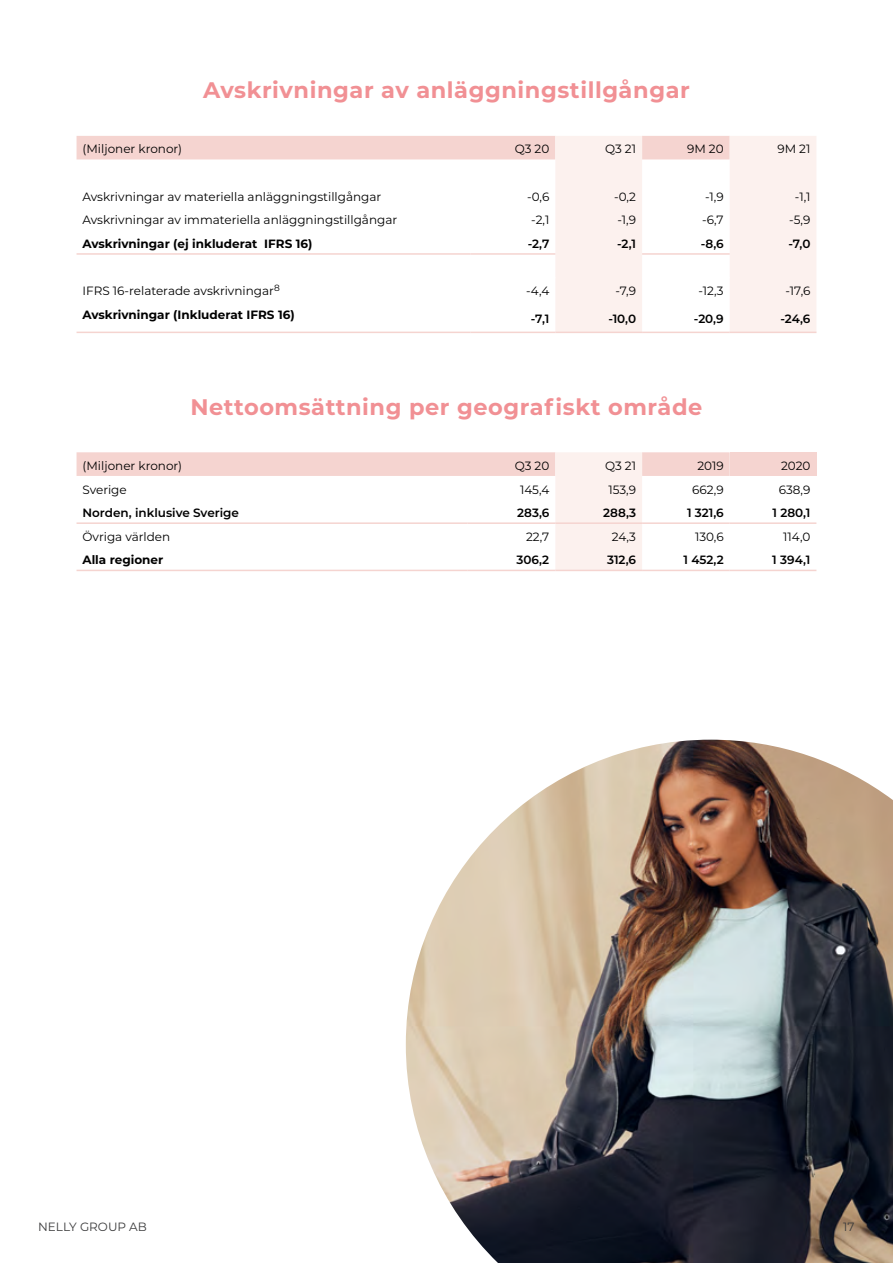
<style>
.page{position:relative;width:893px;height:1263px;background:#fff}
.page>*{position:absolute;margin:0;border:0;box-sizing:border-box;transform-origin:0 0}
.t1{font:700 22.5px "Montserrat";letter-spacing:.025em;color:#f19094}
.t2{font:12px "Montserrat";color:#000}
.t3{font:600 12px "Montserrat";color:#000}
.t4{font:700 12px "Montserrat";color:#000}
.t5{font:12px "Montserrat";color:#3b3b3c}
</style>
<div class="page">
<img style="left:406px;top:740px;width:487px;height:523px">
<div style="left:77px;top:136px;width:478px;height:23px;background:#f5d4d0"></div>
<svg style="left:555px;top:136px;width:261px;height:196px;fill:#fcf1ee"></svg>
<hr style="left:77px;top:332px;width:393px;height:1px;background:#f5d4d0">
<hr style="left:470px;top:332px;width:85px;height:1px;background:#f5d4d0">
<hr style="left:555px;top:332px;width:87px;height:1px;background:#f5d4d0">
<hr style="left:642px;top:332px;width:88px;height:1px;background:#f5d4d0">
<hr style="left:730px;top:332px;width:86px;height:1px;background:#f5d4d0">
<hr style="left:77px;top:253px;width:393px;height:2px;background:#f5d4d0">
<hr style="left:470px;top:253px;width:85px;height:2px;background:#f5d4d0">
<hr style="left:642px;top:253px;width:88px;height:2px;background:#f5d4d0">
<hr style="left:642px;top:277px;width:88px;height:1px;background:#fff">
<svg style="left:77px;top:452px;width:653px;height:118px"></svg>
<div style="left:730px;top:452px;width:86px;height:24px;background:#f5d4d0"></div>
<hr style="left:77px;top:522px;width:391px;height:2px;background:#f5d4d0">
<hr style="left:468px;top:522px;width:87px;height:2px;background:#f5d4d0">
<hr style="left:555px;top:522px;width:87px;height:2px;background:#f5d4d0">
<hr style="left:642px;top:522px;width:88px;height:2px;background:#f5d4d0">
<hr style="left:730px;top:522px;width:86px;height:2px;background:#f5d4d0">
<hr style="left:77px;top:570px;width:391px;height:1px;background:#f5d4d0">
<hr style="left:468px;top:570px;width:87px;height:1px;background:#f5d4d0">
<hr style="left:555px;top:570px;width:87px;height:1px;background:#f5d4d0">
<hr style="left:642px;top:570px;width:88px;height:1px;background:#f5d4d0">
<hr style="left:730px;top:570px;width:86px;height:1px;background:#f5d4d0">
<h1 class="t1" style="left:203px;top:74px;width:488px">Avskrivningar av anläggningstillgångar</h1>
<p class="t2" style="left:83px;top:141px;width:101px">(Miljoner kronor)</p>
<p class="t2" style="left:515px;top:141px;width:36px">Q3 20</p>
<p class="t2" style="left:605px;top:141px;width:32px">Q3 21</p>
<p class="t2" style="left:687px;top:141px;width:38px">9M 20</p>
<p class="t2" style="left:777px;top:141px;width:35px">9M 21</p>
<p class="t2" style="left:83px;top:188px;width:300px">Avskrivningar av materiella anläggningstillgångar</p>
<p class="t2" style="left:527px;top:188px;width:24px">-0,6</p>
<p class="t2" style="left:614px;top:188px;width:23px">-0,2</p>
<p class="t2" style="left:705px;top:188px;width:20px">-1,9</p>
<p class="t2" style="left:795px;top:188px;width:17px">-1,1</p>
<p class="t2" style="left:83px;top:212px;width:316px">Avskrivningar av immateriella anläggningstillgångar</p>
<p class="t2" style="left:531px;top:212px;width:20px">-2,1</p>
<p class="t2" style="left:617px;top:212px;width:20px">-1,9</p>
<p class="t2" style="left:702px;top:212px;width:23px">-6,7</p>
<p class="t2" style="left:789px;top:212px;width:23px">-5,9</p>
<p class="t4" style="left:82px;top:235px;width:231px">Avskrivningar (ej inkluderat IFRS 16)</p>
<p class="t3" style="left:528px;top:235px;width:23px">-2,7</p>
<p class="t3" style="left:617px;top:235px;width:20px">-2,1</p>
<p class="t3" style="left:701px;top:235px;width:24px">-8,6</p>
<p class="t3" style="left:788px;top:235px;width:24px">-7,0</p>
<p class="t2" style="left:82px;top:283px;width:199px">IFRS 16-relaterade avskrivningar<sup>8</sup></p>
<p class="t2" style="left:526px;top:283px;width:25px">-4,4</p>
<p class="t2" style="left:615px;top:283px;width:22px">-7,9</p>
<p class="t2" style="left:699px;top:283px;width:27px">-12,3</p>
<p class="t2" style="left:785px;top:283px;width:26px">-17,6</p>
<p class="t4" style="left:83px;top:306px;width:214px">Avskrivningar (Inkluderat IFRS 16)</p>
<p class="t3" style="left:531px;top:310px;width:20px">-7,1</p>
<p class="t3" style="left:608px;top:310px;width:29px">-10,0</p>
<p class="t3" style="left:694px;top:310px;width:31px">-20,9</p>
<p class="t3" style="left:780px;top:310px;width:31px">-24,6</p>
<h1 class="t1" style="left:190px;top:391px;width:513px">Nettoomsättning per geografiskt område</h1>
<p class="t2" style="left:83px;top:457px;width:101px">(Miljoner kronor)</p>
<p class="t2" style="left:515px;top:457px;width:36px">Q3 20</p>
<p class="t2" style="left:605px;top:457px;width:32px">Q3 21</p>
<p class="t2" style="left:697px;top:457px;width:28px">2019</p>
<p class="t2" style="left:781px;top:457px;width:31px">2020</p>
<p class="t2" style="left:83px;top:481px;width:46px">Sverige</p>
<p class="t2" style="left:520px;top:481px;width:31px">145,4</p>
<p class="t2" style="left:608px;top:481px;width:29px">153,9</p>
<p class="t2" style="left:692px;top:481px;width:33px">662,9</p>
<p class="t2" style="left:779px;top:481px;width:33px">638,9</p>
<p class="t3" style="left:83px;top:504px;width:158px">Norden, inklusive Sverige</p>
<p class="t3" style="left:517px;top:504px;width:34px">283,6</p>
<p class="t3" style="left:603px;top:504px;width:34px">288,3</p>
<p class="t3" style="left:687px;top:504px;width:38px">1 321,6</p>
<p class="t3" style="left:772px;top:504px;width:39px">1 280,1</p>
<p class="t2" style="left:82px;top:528px;width:89px">Övriga världen</p>
<p class="t2" style="left:526px;top:528px;width:25px">22,7</p>
<p class="t2" style="left:612px;top:528px;width:26px">24,3</p>
<p class="t2" style="left:695px;top:528px;width:30px">130,6</p>
<p class="t2" style="left:783px;top:528px;width:29px">114,0</p>
<p class="t4" style="left:82px;top:551px;width:82px">Alla regioner</p>
<p class="t3" style="left:517px;top:552px;width:34px">306,2</p>
<p class="t3" style="left:607px;top:552px;width:30px">312,6</p>
<p class="t3" style="left:684px;top:552px;width:42px">1 452,2</p>
<p class="t3" style="left:772px;top:552px;width:40px">1 394,1</p>
<p class="t5" style="left:38px;top:1218px;width:110px">NELLY GROUP AB</p>
<p class="t5" style="left:843px;top:1218px;width:13px">17</p>
</div>
